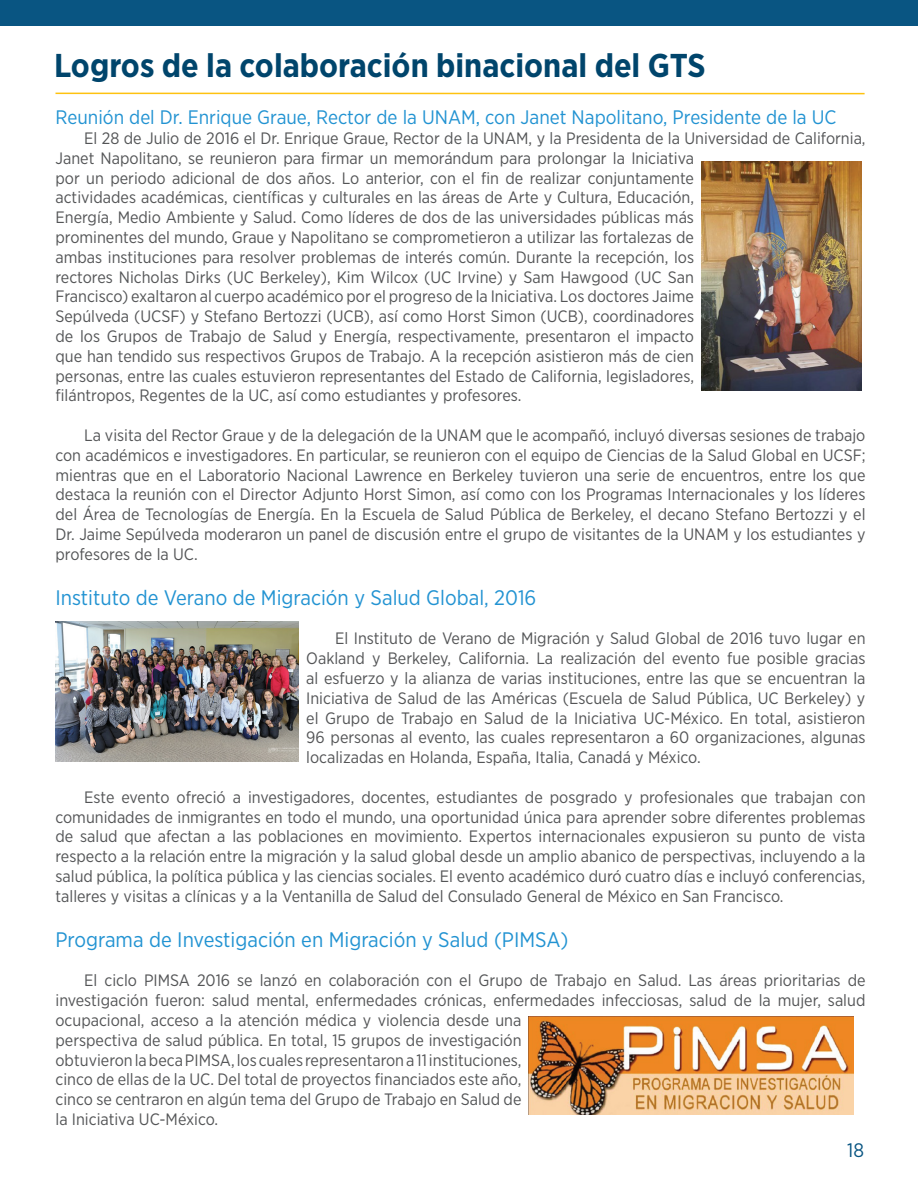
<style>
.page{position:relative;width:918px;height:1188px;background:#fff}
.page>*{position:absolute;margin:0;border:0;box-sizing:border-box;transform-origin:0 0}
.t1{font:700 33px "Gotham Narrow";color:#00456c}
.t2{font:21px "Gotham Narrow";color:#2293d2}
.t3{font:19.5px "Gotham Narrow";color:#2293d2}
.t4{font:19.5px "Gotham Narrow";color:#095582}
.t5{font:16.5px/19.8px "Gotham Narrow";color:#545557;text-align:justify}
</style>
<div class="page">
<div style="left:0;top:0;width:918px;height:25px;background:#095582"></div>
<hr style="left:56px;top:93px;width:809px;height:1px;background:#fec210">
<img style="left:56px;top:621px;width:243px;height:141px">
<img style="left:702px;top:162px;width:160px;height:229px">
<img style="left:529px;top:1016px;width:325px;height:98px">
<h1 class="t1" style="left:54px;top:44px;width:653px">Logros de la colaboración binacional del GTS</h1>
<p class="t3" style="left:55px;top:105px;width:783px">Reunión del Dr. Enrique Graue, Rector de la UNAM, con Janet Napolitano, Presidente de la UC</p>
<p class="t5" style="left:56px;top:128px;width:812px;text-align:left;text-indent:29px">El 28 de Julio de 2016 el Dr. Enrique Graue, Rector de la UNAM, y la Presidenta de la Universidad de California, Janet Napolitano, se reunieron para firmar un memorándum para prolongar la Iniciativa<br>por un periodo adicional de dos años. Lo anterior, con el fin de realizar conjuntamente<br>actividades académicas, científicas y culturales en las áreas de Arte y Cultura, Educación,<br>Energía, Medio Ambiente y Salud. Como líderes de dos de las universidades públicas más<br>prominentes del mundo, Graue y Napolitano se comprometieron a utilizar las fortalezas de<br>ambas instituciones para resolver problemas de interés común. Durante la recepción, los<br>rectores Nicholas Dirks (UC Berkeley), Kim Wilcox (UC Irvine) y Sam Hawgood (UC San<br>Francisco) exaltaron al cuerpo académico por el progreso de la Iniciativa. Los doctores Jaime<br>Sepúlveda (UCSF) y Stefano Bertozzi (UCB), así como Horst Simon (UCB), coordinadores<br>de los Grupos de Trabajo de Salud y Energía, respectivamente, presentaron el impacto<br>que han tendido sus respectivos Grupos de Trabajo. A la recepción asistieron más de cien<br>personas, entre las cuales estuvieron representantes del Estado de California, legisladores,<br>filántropos, Regentes de la UC, así como estudiantes y profesores.</p>
<p class="t5" style="left:56px;top:425px;width:812px;text-indent:29px">La visita del Rector Graue y de la delegación de la UNAM que le acompañó, incluyó diversas sesiones de trabajo con académicos e investigadores. En particular, se reunieron con el equipo de Ciencias de la Salud Global en UCSF; mientras que en el Laboratorio Nacional Lawrence en Berkeley tuvieron una serie de encuentros, entre los que destaca la reunión con el Director Adjunto Horst Simon, así como con los Programas Internacionales y los líderes del Área de Tecnologías de Energía. En la Escuela de Salud Pública de Berkeley, el decano Stefano Bertozzi y el Dr. Jaime Sepúlveda moderaron un panel de discusión entre el grupo de visitantes de la UNAM y los estudiantes y profesores de la UC.</p>
<p class="t2" style="left:56px;top:584px;width:482px">Instituto de Verano de Migración y Salud Global, 2016</p>
<p class="t5" style="left:306px;top:628px;width:561px;text-indent:29px">El Instituto de Verano de Migración y Salud Global de 2016 tuvo lugar en Oakland y Berkeley, California. La realización del evento fue posible gracias al esfuerzo y la alianza de varias instituciones, entre las que se encuentran la Iniciativa de Salud de las Américas (Escuela de Salud Pública, UC Berkeley) y el Grupo de Trabajo en Salud de la Iniciativa UC-México. En total, asistieron 96 personas al evento, las cuales representaron a 60 organizaciones, algunas localizadas en Holanda, España, Italia, Canadá y México.</p>
<p class="t5" style="left:56px;top:787px;width:812px;text-indent:29px">Este evento ofreció a investigadores, docentes, estudiantes de posgrado y profesionales que trabajan con comunidades de inmigrantes en todo el mundo, una oportunidad única para aprender sobre diferentes problemas de salud que afectan a las poblaciones en movimiento. Expertos internacionales expusieron su punto de vista respecto a la relación entre la migración y la salud global desde un amplio abanico de perspectivas, incluyendo a la salud pública, la política pública y las ciencias sociales. El evento académico duró cuatro días e incluyó conferencias, talleres y visitas a clínicas y a la Ventanilla de Salud del Consulado General de México en San Francisco.</p>
<p class="t2" style="left:56px;top:926px;width:514px">Programa de Investigación en Migración y Salud (PIMSA)</p>
<p class="t5" style="left:56px;top:970px;width:812px;text-align:left;text-indent:29px">El ciclo PIMSA 2016 se lanzó en colaboración con el Grupo de Trabajo en Salud. Las áreas prioritarias de investigación fueron: salud mental, enfermedades crónicas, enfermedades infecciosas, salud de la mujer, salud ocupacional, acceso a la atención médica y violencia desde una<br>perspectiva de salud pública. En total, 15 grupos de investigación<br>obtuvieron la beca PIMSA, los cuales representaron a 11 instituciones,<br>cinco de ellas de la UC. Del total de proyectos financiados este año,<br>cinco se centraron en algún tema del Grupo de Trabajo en Salud de<br>la Iniciativa UC-México.</p>
<p class="t4" style="left:847px;top:1138px;width:18px">18</p>
</div>
